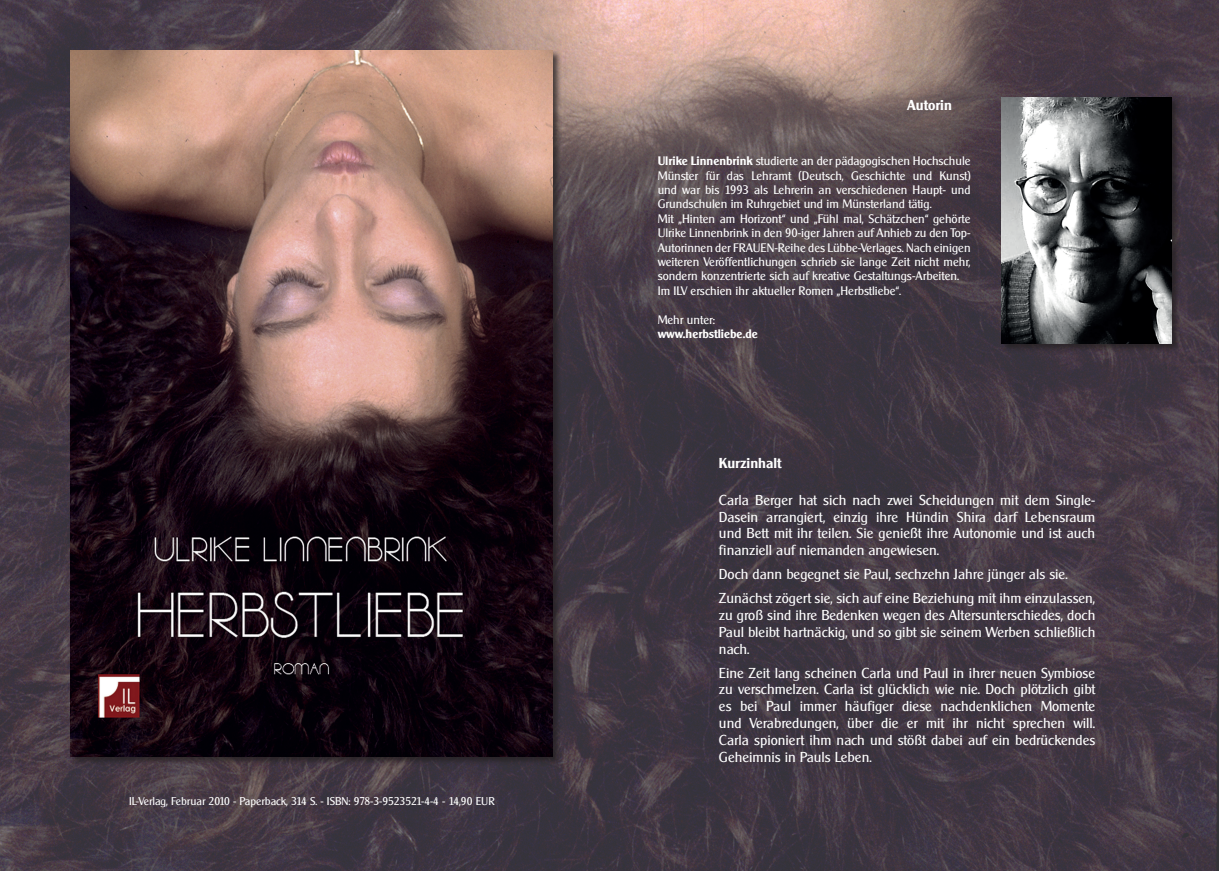
<style>
.page{position:relative;width:1219px;height:871px;background:#fff}
.page>*{position:absolute;margin:0;border:0;box-sizing:border-box;transform-origin:0 0}
.t1{font:14px/16.8px "Modern 04 Serial";color:#fff;text-align:justify}
.t2{font:700 14px "Modern 04 Serial";color:#fff}
.t3{font:12px/14.4px "Modern 04 Serial";color:#fff}
.t4{font:700 12px "Modern 04 Serial";color:#fff}
.t5{font:11px "Modern 04 Serial";color:#fff}
.s1{font-weight:700}
</style>
<div class="page">
<img style="left:0;top:0;width:1219px;height:870px">
<div style="left:69px;top:49px;width:493px;height:716px;background:#231f20;opacity:.75"></div>
<img style="left:71px;top:50px;width:482px;height:706px">
<div style="left:1000px;top:95px;width:181px;height:257px;background:#231f20;opacity:.75"></div>
<img style="left:1001px;top:97px;width:171px;height:246px">
<p class="t5" style="left:129px;top:792px;width:367px">IL-Verlag, Februar 2010 - Paperback, 314 S. - ISBN: 978-3-9523521-4-4 - 14,90 EUR</p>
<p class="t2" style="left:907px;top:96px;width:46px">Autorin</p>
<p class="t3" style="left:658px;top:153px;width:314px"><span class="s1">Ulrike Linnenbrink</span> studierte an der pädagogischen Hochschule Münster für das Lehramt (Deutsch, Geschichte und Kunst) und war bis 1993 als Lehrerin an verschiedenen Haupt- und Grundschulen im Ruhrgebiet und im Münsterland tätig.<br>Mit „Hinten am Horizont“ und „Fühl mal, Schätzchen“ gehörte Ulrike Linnenbrink in den 90-iger Jahren auf Anhieb zu den Top-Autorinnen der FRAUEN-Reihe des Lübbe-Verlages. Nach einigen weiteren Veröffentlichungen schrieb sie lange Zeit nicht mehr, sondern konzentrierte sich auf kreative Gestaltungs-Arbeiten.<br>Im ILV erschien ihr aktueller Romen „Herbstliebe“.</p>
<p class="t3" style="left:658px;top:311px;width:59px">Mehr unter:</p>
<p class="t4" style="left:658px;top:325px;width:102px">www.herbstliebe.de</p>
<p class="t2" style="left:719px;top:453px;width:64px">Kurzinhalt</p>
<p class="t1" style="left:719px;top:490px;width:378px">Carla Berger hat sich nach zwei Scheidungen mit dem Single-Dasein arrangiert, einzig ihre Hündin Shira darf Lebensraum und Bett mit ihr teilen. Sie genießt ihre Autonomie und ist auch finanziell auf niemanden angewiesen.</p>
<p class="t1" style="left:719px;top:561px;width:378px;line-height:24px">Doch dann begegnet sie Paul, sechzehn Jahre jünger als sie.<br>Zunächst zögert sie, sich auf eine Beziehung mit ihm einzulassen,</p>
<p class="t1" style="left:719px;top:605px;width:378px">zu groß sind ihre Bedenken wegen des Altersunterschiedes, doch Paul bleibt hartnäckig, und so gibt sie seinem Werben schließlich nach.</p>
<p class="t1" style="left:719px;top:663px;width:378px">Eine Zeit lang scheinen Carla und Paul in ihrer neuen Symbiose zu verschmelzen. Carla ist glücklich wie nie. Doch plötzlich gibt es bei Paul immer häufiger diese nachdenklichen Momente und Verabredungen, über die er mit ihr nicht sprechen will.<br>Carla spioniert ihm nach und stößt dabei auf ein bedrückendes Geheimnis in Pauls Leben.</p>
</div>
